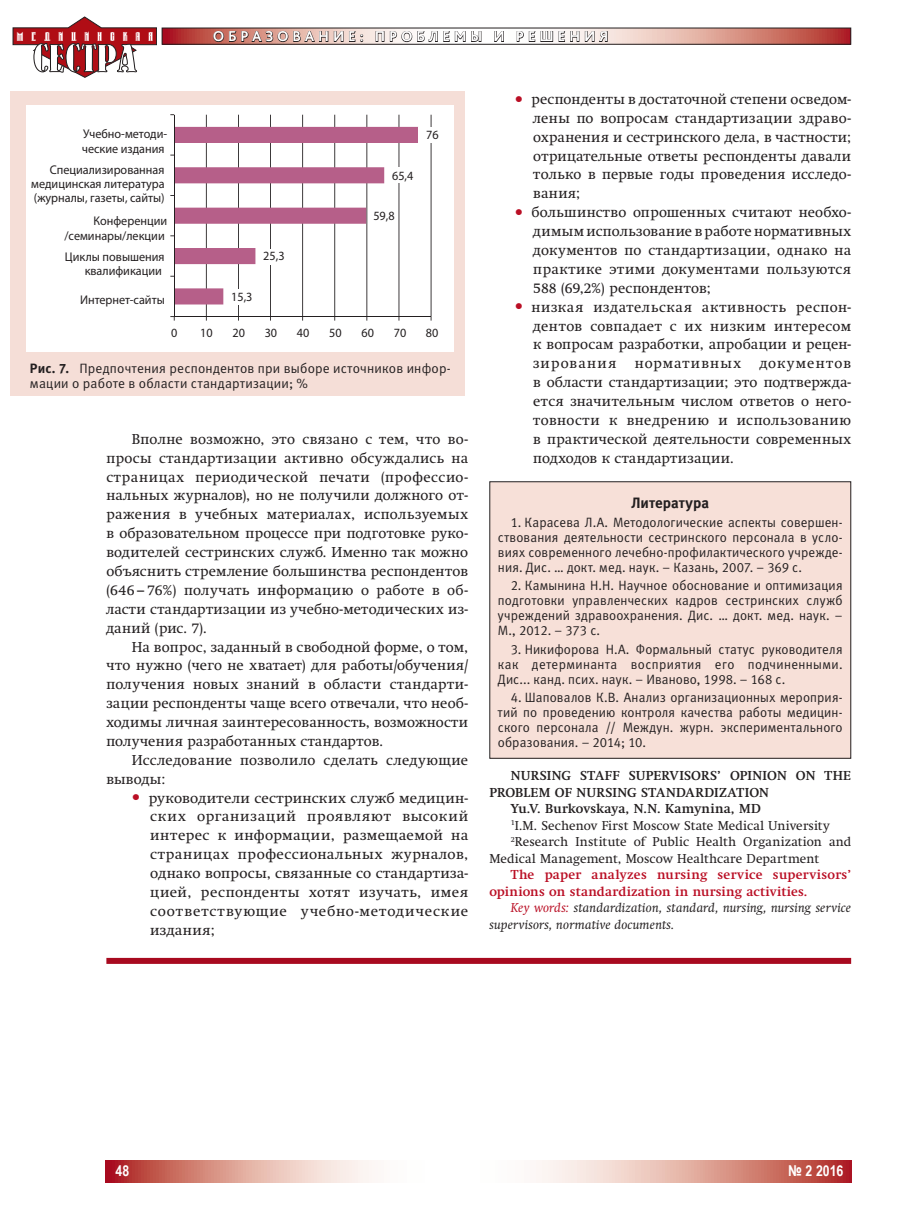
<style>
.page{position:relative;width:915px;height:1212px;background:#fff}
.page>*{position:absolute;margin:0;border:0;box-sizing:border-box;transform-origin:0 0}
.t1{font:700 15px "Bliss Pro";letter-spacing:.265em;color:#fff}
.t2{font:700 15px "Meta C";letter-spacing:.005em;color:#231f20}
.t3{font:700 15px "Arial Narrow";color:#fff}
.t4{font:14.25px/18.9px "Swift C";letter-spacing:.03em;color:#231f20;text-align:justify}
.t5{font:14.25px "Swift C";letter-spacing:.07em;color:#231f20}
.t6{font:13.5px/15px "Meta C";letter-spacing:.015em;color:#231f20;text-align:justify}
.t7{font:12.75px "Swift C";letter-spacing:.01em;color:#231f20}
.t8{font:700 12.75px "Swift C";letter-spacing:.015em;color:#231f20}
.t9{font:700 12.75px/16.5px "Swift C";letter-spacing:.02em;color:#ba0f25}
.t10{font:italic 12.75px/16.5px "Swift C";letter-spacing:.02em;color:#231f20}
.t11{font:12.6px/13.8px "Myriad Pro";color:#231f20;text-align:right;scale:.96 1}
.s1{font-weight:700}
.s2{font-size:16.5px;color:#ba0f25}
.s3{color:#ba0f25}
</style>
<div class="page">
<div style="left:489px;top:482px;width:361px;height:276px;background:#f7e0d8"></div>
<div style="left:489px;top:481px;width:361px;height:278px;border:1px solid #231f20"></div>
<div style="left:11px;top:91px;width:454px;height:304px;background:#f5ded7"></div>
<div style="left:26px;top:106px;width:427px;height:246px;background:#fff"></div>
<hr style="left:430px;top:115px;width:1px;height:202px;background:#231f20">
<hr style="left:398px;top:115px;width:1px;height:202px;background:#231f20">
<hr style="left:366px;top:115px;width:1px;height:202px;background:#231f20">
<hr style="left:334px;top:115px;width:1px;height:202px;background:#231f20">
<hr style="left:302px;top:115px;width:1px;height:202px;background:#231f20">
<hr style="left:270px;top:115px;width:1px;height:202px;background:#231f20">
<hr style="left:238px;top:115px;width:1px;height:202px;background:#231f20">
<hr style="left:206px;top:115px;width:1px;height:202px;background:#231f20">
<hr style="left:174px;top:316px;width:257px;height:1px;background:#231f20">
<hr style="left:174px;top:115px;width:1px;height:202px;background:#231f20">
<svg style="left:170px;top:316px;width:5px;height:5px"></svg>
<svg style="left:170px;top:127px;width:248px;height:177px"></svg>
<div style="left:418px;top:127px;width:35px;height:16px;background:#fff"></div>
<div style="left:385px;top:167px;width:37px;height:16px;background:#fff"></div>
<div style="left:258px;top:249px;width:37px;height:16px;background:#fff"></div>
<div style="left:225px;top:289px;width:38px;height:16px;background:#fff"></div>
<div style="left:106px;top:958px;width:744px;height:6px;background:#a80a1f"></div>
<svg style="left:164px;top:30px;width:684px;height:13px;background:#da9a92"></svg>
<div style="left:162px;top:28px;width:688px;height:17px;border:1px solid #231f20"></div>
<svg style="left:213px;top:28px;width:150px;height:14px;background:#a77f76"></svg>
<svg style="left:375px;top:31px;width:106px;height:11px"></svg>
<svg style="left:493px;top:31px;width:11px;height:11px"></svg>
<svg style="left:516px;top:31px;width:91px;height:11px"></svg>
<svg style="left:13px;top:17px;width:144px;height:61px"></svg>
<svg style="left:105px;top:1161px;width:745px;height:21px"></svg>
<p class="t1" style="left:213px;top:27px;width:397px">ОБРАЗОВАНИЕ: ПРОБЛЕМЫ И РЕШЕНИЯ</p>
<p class="t11" style="left:82px;top:126px;width:91px;line-height:15.1px;text-align:left">Учебно-методи&shy;ческие издания</p>
<p class="t11" style="left:31px;top:163px;width:140px;text-align:justify;text-indent:18px">Специализированная медицинская литература (журналы, газеты, сайты)</p>
<p class="t11" style="left:64px;top:212px;width:109px;line-height:15.1px">Конференции /семинары/лекции</p>
<p class="t11" style="left:65px;top:250px;width:105px">Циклы повышения квалификации</p>
<p class="t11" style="left:80px;top:293px;width:90px">Интернет-сайты</p>
<p class="t11" style="left:263px;top:249px;width:24px">25,3</p>
<p class="t11" style="left:231px;top:289px;width:24px">15,3</p>
<p class="t11" style="left:392px;top:168px;width:24px">65,4</p>
<p class="t11" style="left:373px;top:209px;width:24px">59,8</p>
<p class="t11" style="left:426px;top:128px;width:15px">76</p>
<p class="t11" style="left:171px;top:325px;width:8px">0</p>
<p class="t11" style="left:200px;top:325px;width:15px">10</p>
<p class="t11" style="left:232px;top:325px;width:15px">20</p>
<p class="t11" style="left:264px;top:325px;width:15px">30</p>
<p class="t11" style="left:297px;top:325px;width:15px">40</p>
<p class="t11" style="left:329px;top:325px;width:15px">50</p>
<p class="t11" style="left:361px;top:325px;width:15px">60</p>
<p class="t11" style="left:393px;top:325px;width:15px">70</p>
<p class="t11" style="left:426px;top:325px;width:15px">80</p>
<p class="t6" style="left:30px;top:361px;width:422px"><span class="s1">Рис. 7.</span> Предпочтения респондентов при выборе источников инфор&shy;мации о работе в области стандартизации; %</p>
<p class="t4" style="left:106px;top:429px;width:363px;text-indent:26px">Вполне возможно, это связано с тем, что во&shy;просы стандартизации активно обсуждались на страницах периодической печати (профессио&shy;нальных журналов), но не получили должного от&shy;ражения в учебных материалах, используемых в образовательном процессе при подготовке руко&shy;водителей сестринских служб. Именно так можно объяснить стремление большинства респондентов (646 – 76%) получать информацию о работе в об&shy;ласти стандартизации из учебно-методических из&shy;даний (рис. 7).</p>
<p class="t4" style="left:106px;top:637px;width:363px;text-indent:26px">На вопрос, заданный в свободной форме, о том, что нужно (чего не хватает) для работы/обучения/ получения новых знаний в области стандарти&shy;зации респонденты чаще всего отвечали, что необ&shy;ходимы личная заинтересованность, возможности получения разработанных стандартов.</p>
<p class="t4" style="left:106px;top:750px;width:363px;text-indent:26px">Исследование позволило сделать следующие выводы:</p>
<p class="t4" style="left:150px;top:788px;width:319px;text-indent:-18px"><span class="s2">•</span> руководители сестринских служб медицин&shy;ских организаций проявляют высокий интерес к информации, размещаемой на страницах профессиональных журналов, однако вопросы, связанные со стандартиза&shy;цией, респонденты хотят изучать, имея соответствующие учебно-методические издания;</p>
<p class="t4" style="left:533px;top:90px;width:319px;text-indent:-18px"><span class="s2">•</span> респонденты в достаточной степени осведом&shy;лены по вопросам стандартизации здраво&shy;охранения и сестринского дела, в частности; отрицательные ответы респонденты давали только в первые годы проведения исследо&shy;вания;</p>
<p class="t4" style="left:533px;top:203px;width:319px;text-indent:-18px"><span class="s2">•</span> большинство опрошенных считают необхо&shy;димым использование в работе нормативных документов по стандартизации, однако на практике этими документами пользуются 588 (69,2%) респондентов;</p>
<p class="t4" style="left:533px;top:297px;width:319px;text-indent:-18px"><span class="s2">•</span> низкая издательская активность респон&shy;дентов совпадает с их низким интересом к вопросам разработки, апробации и рецен&shy;зирования</p>
<p class="t5" style="left:634px;top:355px;width:108px">нормативных</p>
<p class="t4" style="left:533px;top:354px;width:319px;text-indent:226px">документов в области стандартизации; это подтвержда&shy;ется значительным числом ответов о него&shy;товности к внедрению и использованию в практической деятельности современных подходов к стандартизации.</p>
<p class="t2" style="left:631px;top:494px;width:79px">Литература</p>
<p class="t6" style="left:497px;top:515px;width:346px;text-indent:13px">1. Карасева Л.А. Методологические аспекты совершен&shy;ствования деятельности сестринского персонала в усло&shy;виях современного лечебно-профилактического учрежде&shy;ния. Дис. … докт. мед. наук. – Казань, 2007. – 369 с.</p>
<p class="t6" style="left:497px;top:578px;width:346px;text-indent:13px">2. Камынина Н.Н. Научное обоснование и оптимизация подготовки управленческих кадров сестринских служб учреждений здравоохранения. Дис. … докт. мед. наук. – М., 2012. – 373 с.</p>
<p class="t6" style="left:497px;top:641px;width:346px;text-indent:13px">3. Никифорова Н.А. Формальный статус руководителя как детерминанта восприятия его подчиненными.<br>Дис... канд. псих. наук. – Иваново, 1998. – 168 c.</p>
<p class="t6" style="left:497px;top:690px;width:346px;text-indent:13px">4. Шаповалов К.В. Анализ организационных мероприя&shy;тий по проведению контроля качества работы медицин&shy;ского персонала // Междун. журн. экспериментального образования. – 2014; 10.</p>
<p class="t8" style="left:510px;top:768px;width:342px">NURSING STAFF SUPERVISORS’ OPINION ON THE</p>
<p class="t8" style="left:489px;top:784px;width:281px">PROBLEM OF NURSING STANDARDIZATION</p>
<p class="t8" style="left:510px;top:801px;width:252px">Yu.V. Burkovskaya, N.N. Kamynina, MD</p>
<p class="t7" style="left:510px;top:818px;width:320px"><sup>1</sup>I.M. Sechenov First Moscow State Medical University</p>
<p class="t7" style="left:510px;top:834px;width:342px"><sup>2</sup>Research Institute of Public Health Organization and</p>
<p class="t7" style="left:489px;top:851px;width:331px">Medical Management, Moscow Healthcare Department</p>
<p class="t9" style="left:489px;top:866px;width:363px;text-indent:21px">The paper analyzes nursing service supervisors’ opinions on standardization in nursing activities.</p>
<p class="t10" style="left:489px;top:899px;width:363px;text-indent:21px"><span class="s3">Key words:</span> standardization, standard, nursing, nursing service supervisors, normative documents.</p>
<p class="t3" style="left:115px;top:1159px;width:15px">48</p>
<p class="t3" style="left:787px;top:1159px;width:57px">№ 2 2016</p>
</div>
